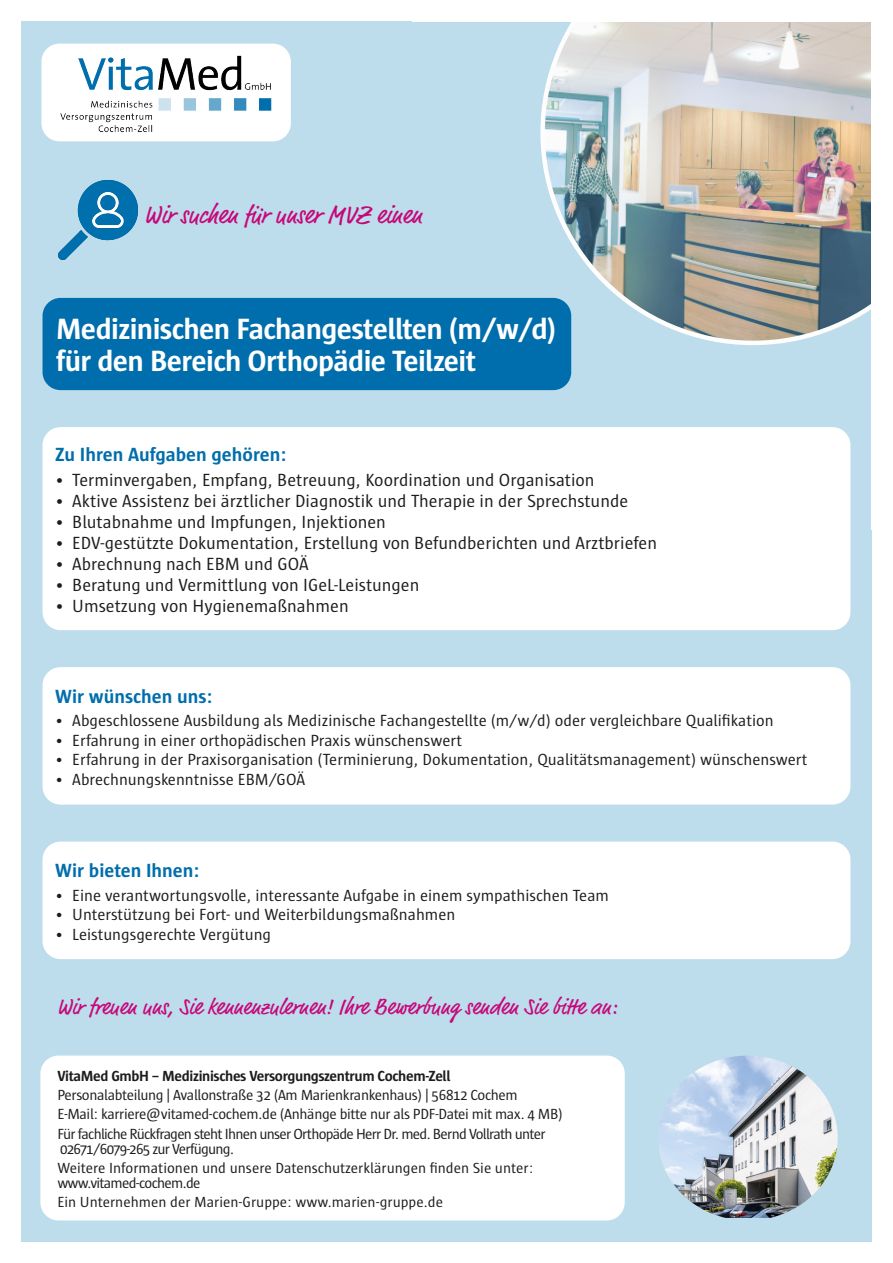
<style>
.page{position:relative;width:893px;height:1263px;background:#fff}
.page>*{position:absolute;margin:0;border:0;box-sizing:border-box;transform-origin:0 0}
.Fliess{font:700 30px/31.5px "Sun";letter-spacing:-.02em;color:#fff}
.Fliess-2{font:25.5px "Market Pro";color:#c70778}
.Fliess-3{font:22.5px "Market Pro";color:#c70778}
.Fliess-4{font:700 19.5px "Sun";color:#006eac}
.t1{font:18px "Sun";color:#1d1d1b}
.t2{font:16.5px "Sun";color:#1d1d1b}
.Fliess-5{font:15px "Sun";letter-spacing:-.025em;color:#1d1d1b}
.Fliess-6{font:15px/15px "Sun";color:#1d1d1b}
.Fliess-7{font:15px/15px "Sun";letter-spacing:-.05em;color:#1d1d1b}
.Fliess-8{font:700 15px "Sun";letter-spacing:-.025em;color:#1d1d1b}
</style>
<div class="page">
<div style="left:21px;top:21px;width:851px;height:1221px;background:#bddcec"></div>
<div style="left:41px;top:44px;width:250px;height:97px;background:#fff;border-radius:18px"></div>
<img style="left:60px;top:55px;width:212px;height:78px">
<div style="left:43px;top:298px;width:528px;height:92px;background:#006eac;border-radius:18px"></div>
<img style="left:58px;top:180px;width:80px;height:80px">
<div style="left:43px;top:667px;width:807px;height:137px;background:#fff;border-radius:18px"></div>
<div style="left:43px;top:841px;width:807px;height:118px;background:#fff;border-radius:18px"></div>
<div style="left:43px;top:427px;width:807px;height:203px;background:#fff;border-radius:18px"></div>
<img style="left:659px;top:1055px;width:179px;height:163px">
<div style="left:40px;top:1055px;width:585px;height:165px;background:#fff;border-radius:18px"></div>
<img style="left:540px;top:21px;width:332px;height:324px">
<p class="Fliess-2" style="left:144px;top:197px;width:280px">Wir suchen für unser MVZ einen</p>
<p class="Fliess" style="left:56px;top:313px;width:502px">Medizinischen Fachangestellten (m/w/d) für den Bereich Orthopädie Teilzeit</p>
<p class="Fliess-4" style="left:55px;top:443px;width:233px">Zu Ihren Aufgaben gehören:</p>
<p class="t1" style="left:55px;top:470px;width:541px">• Terminvergaben, Empfang, Betreuung, Koordination und Organisation</p>
<p class="t1" style="left:55px;top:491px;width:575px">• Aktive Assistenz bei ärztlicher Diagnostik und Therapie in der Sprechstunde</p>
<p class="t1" style="left:55px;top:512px;width:332px">• Blutabnahme und Impfungen, Injektionen</p>
<p class="t1" style="left:55px;top:533px;width:603px">• EDV-gestützte Dokumentation, Erstellung von Befundberichten und Arztbriefen</p>
<p class="t1" style="left:55px;top:554px;width:255px">• Abrechnung nach EBM und GOÄ</p>
<p class="t1" style="left:55px;top:575px;width:366px">• Beratung und Vermittlung von IGeL-Leistungen</p>
<p class="t1" style="left:55px;top:596px;width:295px">• Umsetzung von Hygienemaßnahmen</p>
<p class="Fliess-4" style="left:55px;top:685px;width:159px">Wir wünschen uns:</p>
<p class="t2" style="left:55px;top:712px;width:720px">• Abgeschlossene Ausbildung als Medizinische Fachangestellte (m/w/d) oder vergleichbare Qualifikation</p>
<p class="t2" style="left:55px;top:731px;width:408px">• Erfahrung in einer orthopädischen Praxis wünschenswert</p>
<p class="t2" style="left:55px;top:751px;width:754px">• Erfahrung in der Praxisorganisation (Terminierung, Dokumentation, Qualitätsmanagement) wünschenswert</p>
<p class="t2" style="left:55px;top:770px;width:251px">• Abrechnungskenntnisse EBM/GOÄ</p>
<p class="Fliess-4" style="left:55px;top:859px;width:146px">Wir bieten Ihnen:</p>
<p class="t2" style="left:55px;top:886px;width:555px">• Eine verantwortungsvolle, interessante Aufgabe in einem sympathischen Team</p>
<p class="t2" style="left:55px;top:905px;width:402px">• Unterstützung bei Fort- und Weiterbildungsmaßnahmen</p>
<p class="t2" style="left:55px;top:925px;width:217px">• Leistungsgerechte Vergütung</p>
<p class="Fliess-3" style="left:57px;top:992px;width:561px">Wir freuen uns, Sie kennenzulernen! Ihre Bewerbung senden Sie bitte an:</p>
<p class="Fliess-8" style="left:57px;top:1067px;width:395px">VitaMed GmbH – Medizinisches Versorgungszentrum Cochem-Zell</p>
<p class="Fliess-5" style="left:57px;top:1087px;width:462px">Personalabteilung | Avallonstraße 32 (Am Marienkrankenhaus) | 56812 Cochem</p>
<p class="Fliess-5" style="left:57px;top:1106px;width:507px">E-Mail: karriere@vitamed-cochem.de (Anhänge bitte nur als PDF-Datei mit max. 4 MB)</p>
<p class="Fliess-7" style="left:57px;top:1126px;width:490px">Für fachliche Rückfragen steht Ihnen unser Orthopäde Herr Dr. med. Bernd Vollrath unter<br>02671/6079-265 zur Verfügung.</p>
<p class="Fliess-6" style="left:57px;top:1160px;width:477px">Weitere Informationen und unsere Datenschutzerklärungen finden Sie unter: www.vitamed-cochem.de</p>
<p class="Fliess-6" style="left:57px;top:1194px;width:387px">Ein Unternehmen der Marien-Gruppe: www.marien-gruppe.de</p>
</div>
